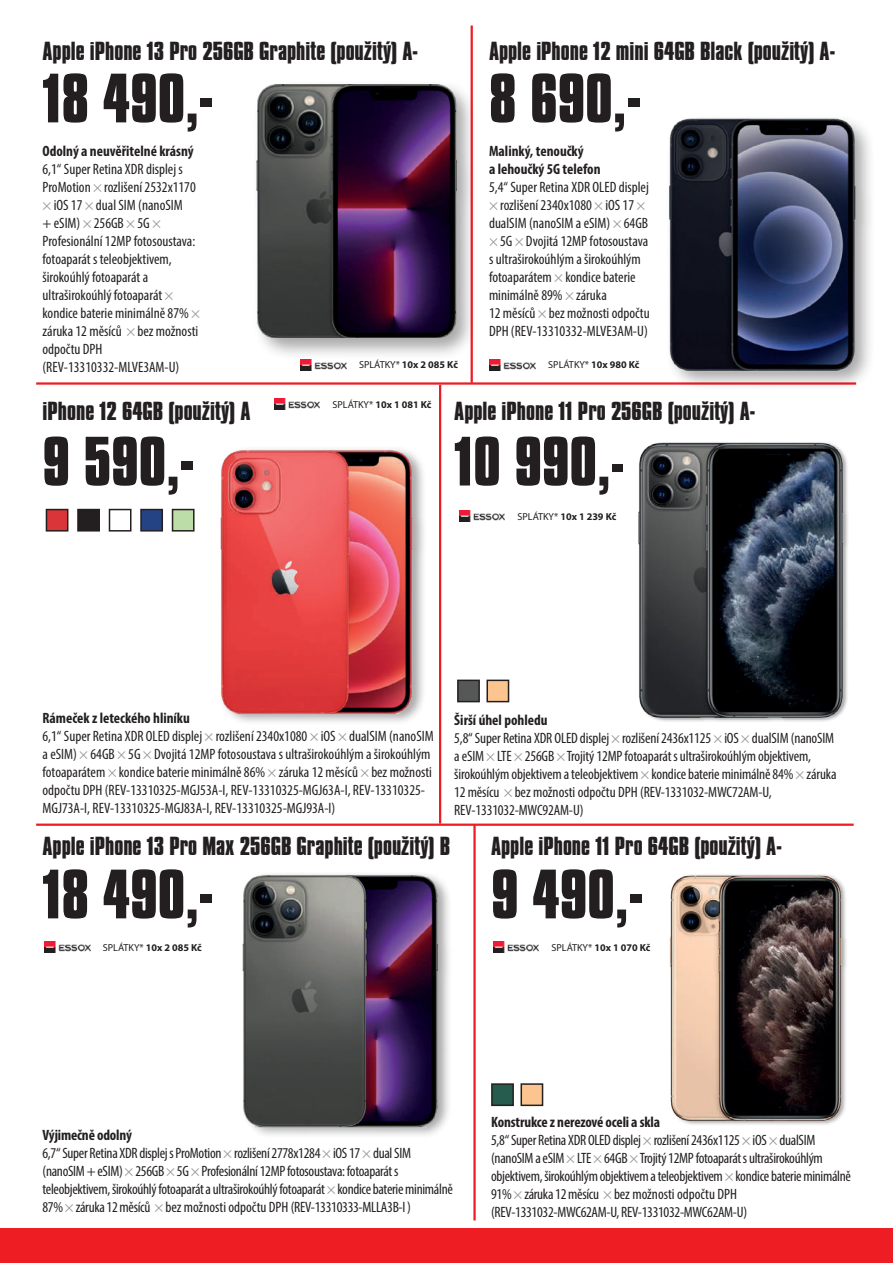
<style>
.page{position:relative;width:893px;height:1263px;background:#fff}
.page>*{position:absolute;margin:0;border:0;box-sizing:border-box;transform-origin:0 0}
.t1{font:700 60px "Compacta BT";color:#231f20}
.t2{font:700 22.5px "Compacta BT";color:#231f20}
.t3{font:condensed 15px/18px "Myriad Pro";letter-spacing:-.01em;color:#231f20}
.t4{font:700 condensed 15px/18px "Myriad Pro";color:#231f20}
.t5{font:700 10.2px "Myriad Pro";color:#231f20}
.t6{font:10.2px "Myriad Pro";color:#231f20}
.s1{color:#939598}
.s2{font-weight:400}
.s3{font-weight:700}
.s4{font-size:52.5px}
</style>
<div class="page">
<div style="left:0;top:1229px;width:893px;height:34px;background:#ee1d23"></div>
<hr style="left:36px;top:382px;width:820px;height:3px;background:#ee1d23">
<hr style="left:36px;top:823px;width:818px;height:3px;background:#ee1d23">
<hr style="left:439px;top:385px;width:2px;height:438px;background:#ee1d23">
<hr style="left:471px;top:26px;width:2px;height:357px;background:#ee1d23">
<hr style="left:473px;top:824px;width:3px;height:396px;background:#ee1d23">
<div style="left:638px;top:441px;width:211px;height:281px;background:#231f20;opacity:.4"></div>
<img style="left:638px;top:442px;width:208px;height:277px">
<div style="left:669px;top:873px;width:179px;height:253px;background:#231f20;opacity:.4"></div>
<img style="left:669px;top:874px;width:179px;height:247px">
<div style="left:241px;top:870px;width:212px;height:269px;background:#231f20;opacity:.4"></div>
<img style="left:241px;top:870px;width:212px;height:263px">
<div style="left:251px;top:79px;width:227px;height:281px;background:#231f20;opacity:.4"></div>
<img style="left:251px;top:84px;width:224px;height:254px">
<div style="left:664px;top:114px;width:212px;height:277px;background:#231f20;opacity:.4"></div>
<img style="left:664px;top:117px;width:202px;height:254px">
<div style="left:218px;top:445px;width:210px;height:280px;background:#231f20;opacity:.4"></div>
<img style="left:218px;top:448px;width:197px;height:267px">
<img style="left:301px;top:359px;width:45px;height:11px">
<img style="left:274px;top:399px;width:46px;height:11px">
<img style="left:490px;top:359px;width:46px;height:11px">
<div style="left:46px;top:509px;width:22px;height:22px;background:#da3538;border:2px solid #231f20"></div>
<div style="left:77px;top:509px;width:23px;height:22px;background:#231f20"></div>
<div style="left:109px;top:509px;width:22px;height:22px;background:#fff;border:2px solid #231f20"></div>
<div style="left:140px;top:509px;width:23px;height:22px;background:#244385;border:2px solid #231f20"></div>
<div style="left:457px;top:680px;width:23px;height:22px;background:#565858;border:2px solid #231f20"></div>
<div style="left:491px;top:1083px;width:23px;height:23px;background:#265c4d;border:2px solid #231f20"></div>
<div style="left:172px;top:509px;width:23px;height:22px;background:#bddda8;border:2px solid #231f20"></div>
<div style="left:486px;top:680px;width:23px;height:22px;background:#fcc48f;border:2px solid #231f20"></div>
<div style="left:520px;top:1083px;width:23px;height:23px;background:#fcc48f;border:2px solid #231f20"></div>
<img style="left:459px;top:511px;width:46px;height:11px">
<img style="left:44px;top:942px;width:46px;height:11px">
<img style="left:493px;top:942px;width:46px;height:11px">
<h2 class="t2" style="left:43px;top:37px;width:377px">Apple iPhone 13 Pro 256GB Graphite (použitý) A-</h2>
<h2 class="t2" style="left:489px;top:37px;width:348px">Apple iPhone 12 mini 64GB Black (použitý) A-</h2>
<h1 class="t1" style="left:43px;top:62px;width:172px">18 490,-</h1>
<h1 class="t1" style="left:489px;top:62px;width:153px">8 690,-</h1>
<p class="t4" style="left:43px;top:142px;width:153px">Odolný a neuvěřitelné krásný</p>
<p class="t3" style="left:43px;top:160px;width:159px">6,1“ Super Retina XDR displej s<br>ProMotion <span class="s1">×</span> rozlišení 2532x1170 <span class="s1">×</span> iOS 17 <span class="s1">×</span> dual SIM (nanoSIM<br>+ eSIM) <span class="s1">×</span> 256GB <span class="s1">×</span> 5G <span class="s1">×<br></span>Profesionální 12MP fotosoustava: fotoaparát s teleobjektivem, širokoúhlý fotoaparát a ultraširokoúhlý fotoaparát <span class="s1">× </span>kondice baterie minimálně 87% <span class="s1">× </span>záruka 12 měsíců <span class="s1">×</span> bez možnosti odpočtu DPH (REV-13310332-MLVE3AM-U)</p>
<h2 class="t2" style="left:43px;top:397px;width:209px">iPhone 12 64GB (použitý) A</h2>
<h1 class="t1" style="left:43px;top:425px;width:153px">9 590,-</h1>
<p class="t4" style="left:489px;top:142px;width:113px">Malinký, tenoučký<br>a lehoučký 5G telefon</p>
<p class="t3" style="left:489px;top:178px;width:162px">5,4“ Super Retina XDR OLED displej <span class="s1">×</span> rozlišení 2340x1080 <span class="s1">×</span> iOS 17 <span class="s1">× </span>dualSIM (nanoSIM a eSIM) <span class="s1">×</span> 64GB <span class="s1">×</span> 5G <span class="s1">×</span> Dvojitá 12MP fotosoustava s ultraširokoúhlým a širokoúhlým fotoaparátem <span class="s1">×</span> kondice baterie minimálně 89% <span class="s1">×</span> záruka<br>12 měsíců <span class="s1">×</span> bez možnosti odpočtu<br>DPH (REV-13310332-MLVE3AM-U)</p>
<p class="t5" style="left:359px;top:358px;width:100px"><span class="s2">SPLÁTKY*</span> 10x 2 085 Kč</p>
<p class="t5" style="left:332px;top:398px;width:100px"><span class="s2">SPLÁTKY*</span> 10x 1 081 Kč</p>
<p class="t6" style="left:548px;top:359px;width:93px">SPLÁTKY* <span class="s3">10x 980 Kč</span></p>
<h2 class="t2" style="left:454px;top:397px;width:302px">Apple iPhone 11 Pro 256GB (použitý) A-</h2>
<h1 class="t1" style="left:454px;top:425px;width:171px">10 990,<span class="s4">-</span></h1>
<p class="t5" style="left:517px;top:510px;width:100px"><span class="s2">SPLÁTKY*</span> 10x 1 239 Kč</p>
<p class="t3" style="left:43px;top:709px;width:393px"><span class="s3">Rámeček z leteckého hliníku<br></span>6,1“ Super Retina XDR OLED displej <span class="s1">×</span> rozlišení 2340x1080 <span class="s1">×</span> iOS <span class="s1">×</span> dualSIM (nanoSIM a eSIM) <span class="s1">×</span> 64GB <span class="s1">×</span> 5G <span class="s1">×</span> Dvojitá 12MP fotosoustava s ultraširokoúhlým a širokoúhlým fotoaparátem <span class="s1">×</span> kondice baterie minimálně 86% <span class="s1">×</span> záruka 12 měsíců <span class="s1">×</span> bez možnosti odpočtu DPH (REV-13310325-MGJ53A-I, REV-13310325-MGJ63A-I, REV-13310325- MGJ73A-I, REV-13310325-MGJ83A-I, REV-13310325-MGJ93A-I)</p>
<p class="t3" style="left:454px;top:710px;width:384px"><span class="s3">Širší úhel pohledu<br></span>5,8“ Super Retina XDR OLED displej <span class="s1">×</span> rozlišení 2436x1125 <span class="s1">×</span> iOS <span class="s1">×</span> dualSIM (nanoSIM a eSIM <span class="s1">×</span> LTE <span class="s1">×</span> 256GB <span class="s1">×</span> Trojitý 12MP fotoaparát s ultraširokoúhlým objektivem, širokoúhlým objektivem a teleobjektivem <span class="s1">×</span> kondice baterie minimálně 84% <span class="s1">×</span> záruka 12 měsícu <span class="s1">×</span> bez možnosti odpočtu DPH (REV-1331032-MWC72AM-U, REV-1331032-MWC92AM-U)</p>
<h2 class="t2" style="left:43px;top:833px;width:409px">Apple iPhone 13 Pro Max 256GB Graphite (použitý) B</h2>
<h2 class="t2" style="left:491px;top:833px;width:292px">Apple iPhone 11 Pro 64GB (použitý) A-</h2>
<h1 class="t1" style="left:43px;top:858px;width:172px">18 490,-</h1>
<h1 class="t1" style="left:491px;top:858px;width:153px">9 490,-</h1>
<p class="t5" style="left:103px;top:941px;width:100px"><span class="s2">SPLÁTKY*</span> 10x 2 085 Kč</p>
<p class="t5" style="left:551px;top:941px;width:100px"><span class="s2">SPLÁTKY*</span> 10x 1 070 Kč</p>
<p class="t3" style="left:43px;top:1125px;width:412px"><span class="s3">Výjimečně odolný<br></span>6,7“ Super Retina XDR displej s ProMotion <span class="s1">×</span> rozlišení 2778x1284 <span class="s1">×</span> iOS 17 <span class="s1">×</span> dual SIM (nanoSIM + eSIM) <span class="s1">×</span> 256GB <span class="s1">×</span> 5G <span class="s1">×</span> Profesionální 12MP fotosoustava: fotoaparát s teleobjektivem, širokoúhlý fotoaparát a ultraširokoúhlý fotoaparát <span class="s1">×</span> kondice baterie minimálně 87% <span class="s1">×</span> záruka 12 měsíců <span class="s1">×</span> bez možnosti odpočtu DPH (REV-13310333-MLLA3B-I )</p>
<p class="t3" style="left:491px;top:1113px;width:361px"><span class="s3">Konstrukce z nerezové oceli a skla<br></span>5,8“ Super Retina XDR OLED displej <span class="s1">×</span> rozlišení 2436x1125 <span class="s1">×</span> iOS <span class="s1">×</span> dualSIM (nanoSIM a eSIM <span class="s1">×</span> LTE <span class="s1">×</span> 64GB <span class="s1">×</span> Trojitý 12MP fotoaparát s ultraširokoúhlým objektivem, širokoúhlým objektivem a teleobjektivem <span class="s1">×</span> kondice baterie minimálně 91% <span class="s1">×</span> záruka 12 měsícu <span class="s1">×</span> bez možnosti odpočtu DPH (REV-1331032-MWC62AM-U, REV-1331032-MWC62AM-U)</p>
</div>
